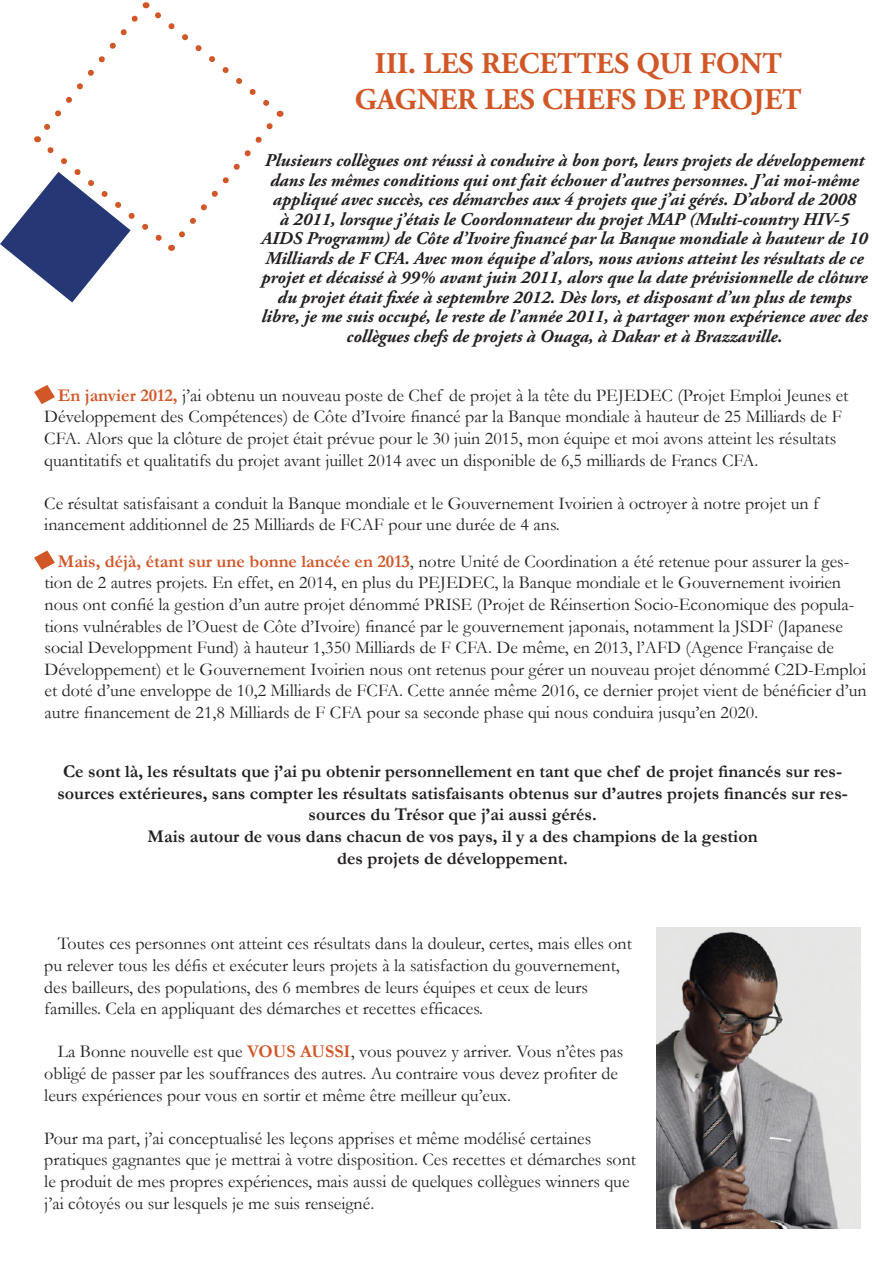
<style>
.page{position:relative;width:893px;height:1263px;background:#fff}
.page>*{position:absolute;margin:0;border:0;box-sizing:border-box;transform-origin:0 0}
.t1{font:700 30px "Adobe Garamond Pro";color:#d15727}
.t2{font:18px/21.6px "Garamond";color:#231f20}
.t3{font:italic 700 18px/19.5px "Adobe Garamond Pro";color:#231f20;text-align:center}
.t4{font:700 18px/21.6px "Garamond";color:#231f20;text-align:center}
.s1{font-weight:700;color:#d15727}
</style>
<div class="page">
<svg style="left:0;top:2px;width:283px;height:300px"></svg>
<svg style="left:34px;top:385px;width:21px;height:19px"></svg>
<svg style="left:34px;top:550px;width:21px;height:20px"></svg>
<img style="left:657px;top:927px;width:204px;height:302px">
<p class="t1" style="left:375px;top:46px;width:408px">III. LES RECETTES QUI FONT</p>
<p class="t1" style="left:355px;top:82px;width:448px">GAGNER LES CHEFS DE PROJET</p>
<p class="t3" style="left:261px;top:151px;width:608px">Plusieurs collègues ont réussi à conduire à bon port, leurs projets de développement dans les mêmes conditions qui ont fait échouer d’autres personnes. J’ai moi-même appliqué avec succès, ces démarches aux 4 projets que j’ai gérés. D’abord de 2008<br>à 2011, lorsque j’étais le Coordonnateur du projet MAP (Multi-country HIV-5<br>AIDS Programm) de Côte d’Ivoire financé par la Banque mondiale à hauteur de 10<br>Milliards de F CFA. Avec mon équipe d’alors, nous avions atteint les résultats de ce projet et décaissé à 99% avant juin 2011, alors que la date prévisionnelle de clôture du projet était fixée à septembre 2012. Dès lors, et disposant d’un plus de temps libre, je me suis occupé, le reste de l’année 2011, à partager mon expérience avec des collègues chefs de projets à Ouaga, à Dakar et à Brazzaville.</p>
<p class="t2" style="left:44px;top:384px;width:806px;text-indent:14px"><span class="s1">En janvier 2012,</span> j’ai obtenu un nouveau poste de Chef de projet à la tête du PEJEDEC (Projet Emploi Jeunes et Développement des Compétences) de Côte d’Ivoire financé par la Banque mondiale à hauteur de 25 Milliards de F CFA. Alors que la clôture de projet était prévue pour le 30 juin 2015, mon équipe et moi avons atteint les résultats quantitatifs et qualitatifs du projet avant juillet 2014 avec un disponible de 6,5 milliards de Francs CFA.</p>
<p class="t2" style="left:44px;top:492px;width:776px">Ce résultat satisfaisant a conduit la Banque mondiale et le Gouvernement Ivoirien à octroyer à notre projet un f</p>
<p class="t2" style="left:44px;top:514px;width:517px">inancement additionnel de 25 Milliards de FCAF pour une durée de 4 ans.</p>
<p class="t2" style="left:44px;top:550px;width:824px;text-indent:14px"><span class="s1">Mais, déjà, étant sur une bonne lancée en 2013</span>, notre Unité de Coordination a été retenue pour assurer la ges&shy;tion de 2 autres projets. En effet, en 2014, en plus du PEJEDEC, la Banque mondiale et le Gouvernement ivoirien nous ont confié la gestion d’un autre projet dénommé PRISE (Projet de Réinsertion Socio-Economique des popula&shy;tions vulnérables de l’Ouest de Côte d’Ivoire) financé par le gouvernement japonais, notamment la JSDF (Japanese social Developpment Fund) à hauteur 1,350 Milliards de F CFA. De même, en 2013, l’AFD (Agence Française de Développement) et le Gouvernement Ivoirien nous ont retenus pour gérer un nouveau projet dénommé C2D-Emploi et doté d’une enveloppe de 10,2 Milliards de FCFA. Cette année même 2016, ce dernier projet vient de bénéficier d’un autre financement de 21,8 Milliards de F CFA pour sa seconde phase qui nous conduira jusqu’en 2020.</p>
<p class="t4" style="left:57px;top:760px;width:792px">Ce sont là, les résultats que j’ai pu obtenir personnellement en tant que chef de projet financés sur res&shy;sources extérieures, sans compter les résultats satisfaisants obtenus sur d’autres projets financés sur res&shy;sources du Trésor que j’ai aussi gérés.</p>
<p class="t4" style="left:148px;top:825px;width:611px">Mais autour de vous dans chacun de vos pays, il y a des champions de la gestion</p>
<p class="t4" style="left:337px;top:847px;width:232px">des projets de développement.</p>
<p class="t2" style="left:44px;top:933px;width:589px;text-indent:14px">Toutes ces personnes ont atteint ces résultats dans la douleur, certes, mais elles ont pu relever tous les défis et exécuter leurs projets à la satisfaction du gouvernement, des bailleurs, des populations, des 6 membres de leurs équipes et ceux de leurs</p>
<p class="t2" style="left:44px;top:997px;width:440px">familles. Cela en appliquant des démarches et recettes efficaces.</p>
<p class="t2" style="left:44px;top:1041px;width:581px;text-indent:14px">La Bonne nouvelle est que <span class="s1">VOUS AUSSI</span>, vous pouvez y arriver. Vous n’êtes pas obligé de passer par les souffrances des autres. Au contraire vous devez profiter de leurs expériences pour vous en sortir et même être meilleur qu’eux.</p>
<p class="t2" style="left:44px;top:1127px;width:548px">Pour ma part, j’ai conceptualisé les leçons apprises et même modélisé certaines</p>
<p class="t2" style="left:44px;top:1149px;width:593px">pratiques gagnantes que je mettrai à votre disposition. Ces recettes et démarches sont le produit de mes propres expériences, mais aussi de quelques collègues winners que j’ai côtoyés ou sur lesquels je me suis renseigné.</p>
</div>
